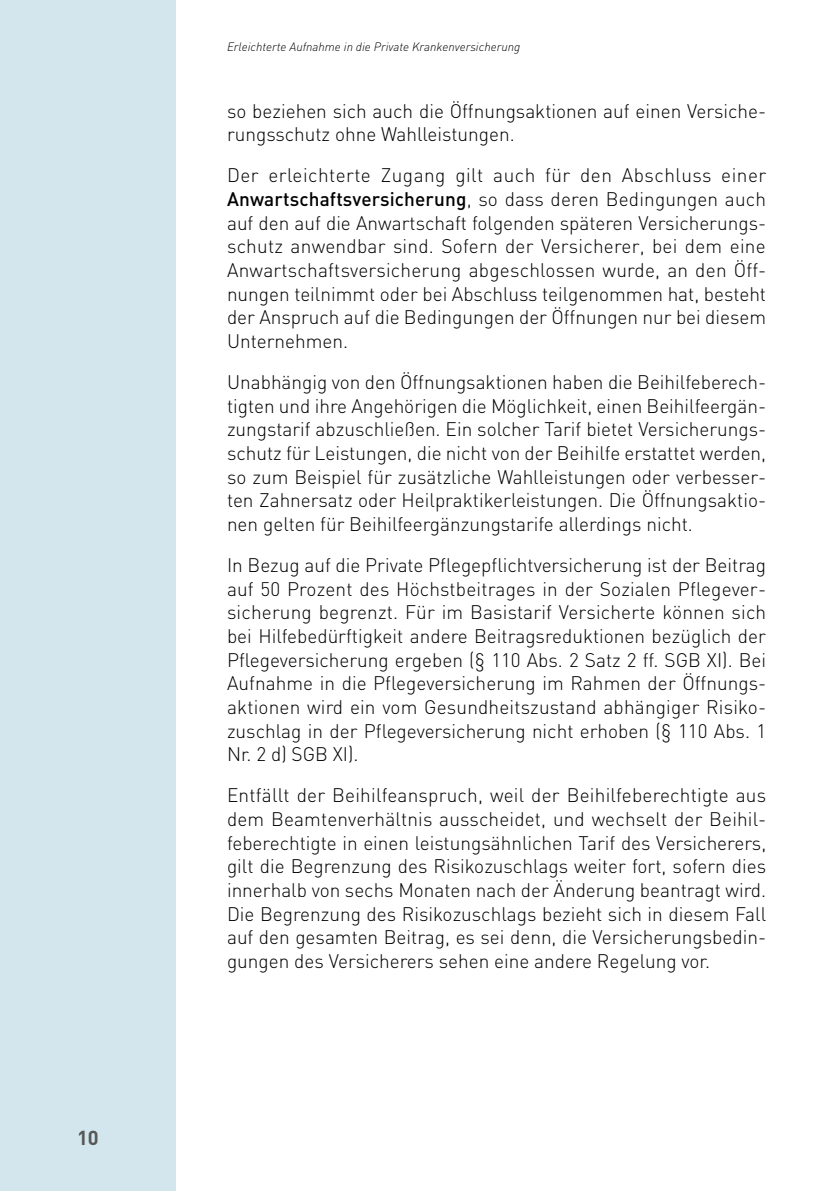
<style>
.page{position:relative;width:840px;height:1191px;background:#fff}
.page>*{position:absolute;margin:0;border:0;box-sizing:border-box;transform-origin:0 0}
.t1{font:700 20px "DIN";color:#575756}
.t2{font:300 19.4px/23.8px "DIN";color:#000;text-align:justify}
.t3{font:italic 300 12px "DIN";color:#000}
.s1{font-family:"DINOT";font-weight:500}
</style>
<div class="page">
<div style="left:0;top:0;width:176px;height:1191px;background:#d3e6ed"></div>
<p class="t1" style="left:77px;top:1124px;width:23px">10</p>
<p class="t3" style="left:227px;top:39px;width:295px">Erleichterte Aufnahme in die Private Krankenversicherung</p>
<p class="t2" style="left:227px;top:99px;width:540px">so beziehen sich auch die Öffnungsaktionen auf einen Versiche&shy;rungsschutz ohne Wahlleistungen.</p>
<p class="t2" style="left:227px;top:163px;width:540px">Der erleichterte Zugang gilt auch für den Abschluss einer <span class="s1">Anwartschaftsversicherung</span>, so dass deren Bedingungen auch auf den auf die Anwartschaft folgenden späteren Versicherungs&shy;schutz anwendbar sind. Sofern der Versicherer, bei dem eine Anwartschaftsversicherung abgeschlossen wurde, an den Öff&shy;nungen teilnimmt oder bei Abschluss teilgenommen hat, besteht der Anspruch auf die Bedingungen der Öffnungen nur bei diesem Unternehmen.</p>
<p class="t2" style="left:227px;top:370px;width:540px">Unabhängig von den Öffnungsaktionen haben die Beihilfeberech&shy;tigten und ihre Angehörigen die Möglichkeit, einen Beihilfeergän&shy;zungstarif abzuschließen. Ein solcher Tarif bietet Versicherungs&shy;schutz für Leistungen, die nicht von der Beihilfe erstattet werden, so zum Beispiel für zusätzliche Wahlleistungen oder verbesser&shy;ten Zahnersatz oder Heilpraktikerleistungen. Die Öffnungsaktio&shy;nen gelten für Beihilfeergänzungstarife allerdings nicht.</p>
<p class="t2" style="left:227px;top:553px;width:540px">In Bezug auf die Private Pflegepflichtversicherung ist der Beitrag auf 50 Prozent des Höchstbeitrages in der Sozialen Pflegever&shy;sicherung begrenzt. Für im Basistarif Versicherte können sich bei Hilfebedürftigkeit andere Beitragsreduktionen bezüglich der Pflegeversicherung ergeben (§ 110 Abs. 2 Satz 2 ff. SGB XI). Bei Aufnahme in die Pflegeversicherung im Rahmen der Öffnungs&shy;aktionen wird ein vom Gesundheitszustand abhängiger Risiko&shy;zuschlag in der Pflegeversicherung nicht erhoben (§ 110 Abs. 1<br>Nr. 2 d) SGB XI).</p>
<p class="t2" style="left:227px;top:783px;width:540px">Entfällt der Beihilfeanspruch, weil der Beihilfeberechtigte aus dem Beamtenverhältnis ausscheidet, und wechselt der Beihil&shy;feberechtigte in einen leistungsähnlichen Tarif des Versicherers, gilt die Begrenzung des Risikozuschlags weiter fort, sofern dies innerhalb von sechs Monaten nach der Änderung beantragt wird.<br>Die Begrenzung des Risikozuschlags bezieht sich in diesem Fall auf den gesamten Beitrag, es sei denn, die Versicherungsbedin&shy;gungen des Versicherers sehen eine andere Regelung vor.</p>
</div>
